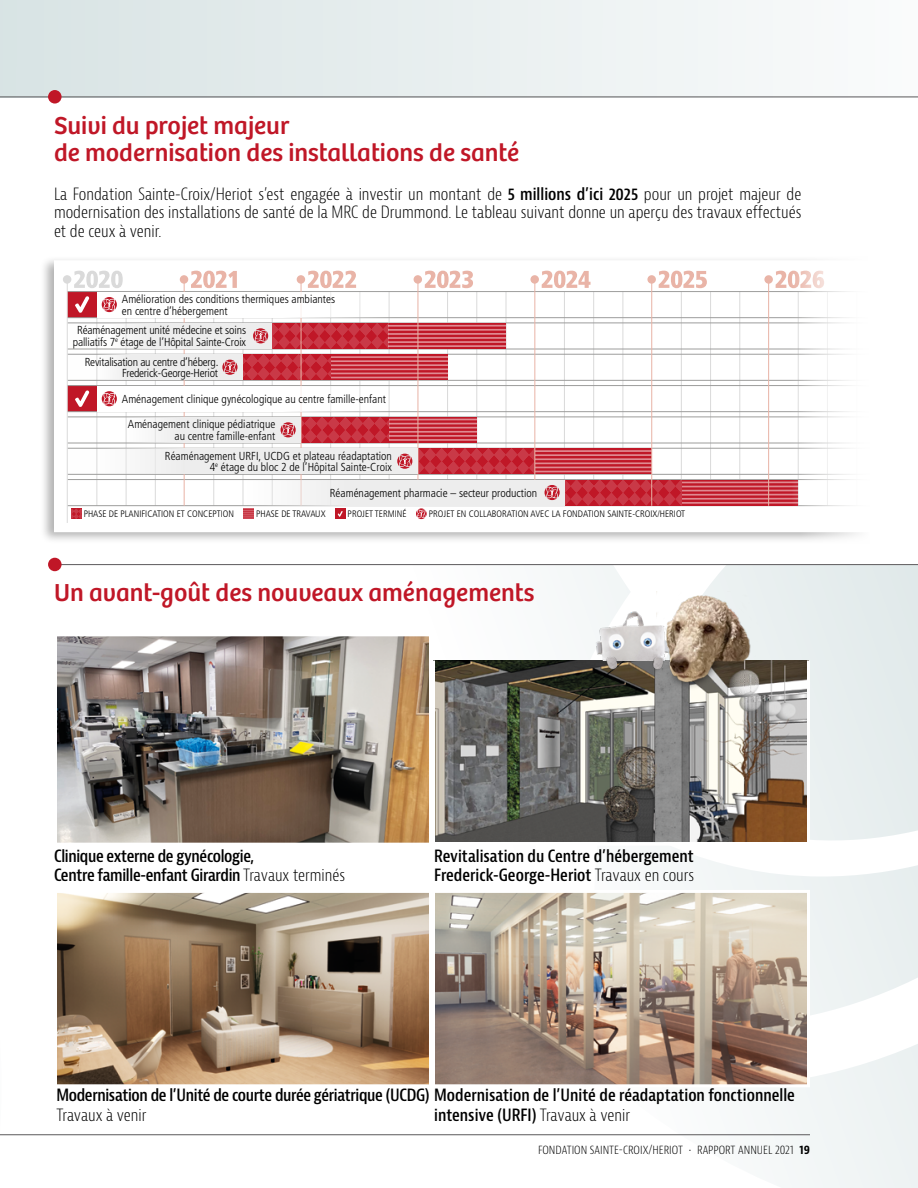
<style>
.page{position:relative;width:918px;height:1188px;background:#fff}
.page>*{position:absolute;margin:0;border:0;box-sizing:border-box;transform-origin:0 0}
.t1{font:25.5px/27px "Bree";color:#c01727}
.t2{font:600 condensed 16.5px/19.8px "Bernina Sans";letter-spacing:-.01em;color:#000}
.t3{font:300 condensed 16.5px/18.8px "Bernina Sans";color:#000;text-align:justify}
.t4{font:300 condensed 12px "Bernina Sans";color:#000}
.t5{font:300 condensed 11.55px/11.6px "Frutiger";color:#000;text-align:right}
.t6{font:300 condensed 11.55px/11.6px "Frutiger";letter-spacing:-.02em;color:#000;text-align:right}
.t7{font:300 condensed 9.45px "Frutiger";color:#000}
.s1{font-weight:600}
.s2{font-weight:300}
.s3{font-weight:700}
</style>
<div class="page">
<svg style="left:382px;top:565px;width:536px;height:623px"></svg>
<hr style="left:0;top:1134px;width:810px;height:1px;background:#5b595b">
<img style="left:58px;top:894px;width:370px;height:189px">
<div style="left:54px;top:890px;width:378px;height:197px;border:3px solid #fff"></div>
<div style="left:0;top:0;width:918px;height:98px;background:linear-gradient(to right,#d6e2e2,#f8f9fa)"></div>
<hr style="left:0;top:97px;width:918px;height:1px;background:#5b595b">
<hr style="left:55px;top:564px;width:863px;height:1px;background:#5b595b">
<img style="left:436px;top:663px;width:370px;height:179px">
<div style="left:432px;top:659px;width:378px;height:187px;border:3px solid #fff"></div>
<img style="left:58px;top:637px;width:370px;height:205px">
<div style="left:54px;top:633px;width:378px;height:213px;border:3px solid #fff"></div>
<img style="left:436px;top:894px;width:370px;height:189px">
<div style="left:432px;top:890px;width:378px;height:197px;border:3px solid #fff"></div>
<div style="left:48px;top:90px;width:14px;height:14px;background:#c01727;border-radius:50%"></div>
<div style="left:48px;top:558px;width:14px;height:13px;background:#c01727;border-radius:50%"></div>
<div style="left:39px;top:255px;width:879px;height:290px;background:#000;opacity:.3"></div>
<svg style="left:54px;top:260px;width:745px;height:272px"></svg>
<div style="left:799px;top:242px;width:119px;height:304px;background:#fff"></div>
<img style="left:588px;top:610px;width:69px;height:13px">
<img style="left:588px;top:623px;width:69px;height:50px">
<img style="left:657px;top:591px;width:100px;height:111px">
<h1 class="t1" style="left:54px;top:110px;width:467px">Suivi du projet majeur<br>de modernisation des installations de santé</h1>
<p class="t3" style="left:54px;top:185px;width:749px">La Fondation Sainte-Croix/Heriot s’est engagée à investir un montant de <span class="s1">5 millions d’ici 2025</span> pour un projet majeur de modernisation des installations de santé de la MRC de Drummond. Le tableau suivant donne un aperçu des travaux effectués et de ceux à venir.</p>
<p class="t5" style="left:122px;top:294px;width:215px;text-align:left">Amélioration des conditions thermiques ambiantes en centre d’hébergement</p>
<p class="t5" style="left:73px;top:325px;width:175px;text-align:center">Réaménagement unité médecine et soins palliatifs 7<sup>e</sup> étage de l’Hôpital Sainte-Croix</p>
<p class="t6" style="left:85px;top:356px;width:135px">Revitalisation au centre d’héberg.<br>Frederick-George-Heriot</p>
<p class="t5" style="left:128px;top:419px;width:149px">Aménagement clinique pédiatrique au centre famille-enfant</p>
<p class="t5" style="left:165px;top:450px;width:229px">Réaménagement URFI, UCDG et plateau réadaptation<br>4<sup>e</sup> étage du bloc 2 de l’Hôpital Sainte-Croix</p>
<p class="t5" style="left:330px;top:487px;width:209px">Réaménagement pharmacie – secteur production</p>
<p class="t5" style="left:122px;top:393px;width:266px">Aménagement clinique gynécologique au centre famille-enfant</p>
<p class="t7" style="left:84px;top:509px;width:152px">PHASE DE PLANIFICATION ET CONCEPTION</p>
<p class="t7" style="left:256px;top:509px;width:71px">PHASE DE TRAVAUX</p>
<p class="t7" style="left:348px;top:509px;width:60px">PROJET TERMINÉ</p>
<p class="t7" style="left:429px;top:509px;width:258px">PROJET EN COLLABORATION AVEC LA FONDATION SAINTE-CROIX/HERIOT</p>
<h1 class="t1" style="left:54px;top:578px;width:482px">Un avant-goût des nouveaux aménagements</h1>
<h2 class="t2" style="left:54px;top:846px;width:293px">Clinique externe de gynécologie,<br>Centre famille-enfant Girardin <span class="s2">Travaux terminés</span></h2>
<h2 class="t2" style="left:434px;top:846px;width:261px">Revitalisation du Centre d’hébergement<br>Frederick-George-Heriot <span class="s2">Travaux en cours</span></h2>
<h2 class="t2" style="left:56px;top:1086px;width:740px">Modernisation de l’Unité de courte durée gériatrique (UCDG) Modernisation de l’Unité de réadaptation fonctionnelle</h2>
<h2 class="t3" style="left:56px;top:1106px;width:92px">Travaux à venir</h2>
<h2 class="t2" style="left:434px;top:1106px;width:197px">intensive (URFI) <span class="s2">Travaux à venir</span></h2>
<p class="t4" style="left:538px;top:1143px;width:273px">FONDATION SAINTE-CROIX/HERIOT • RAPPORT ANNUEL 2021 <span class="s3">19</span></p>
</div>
